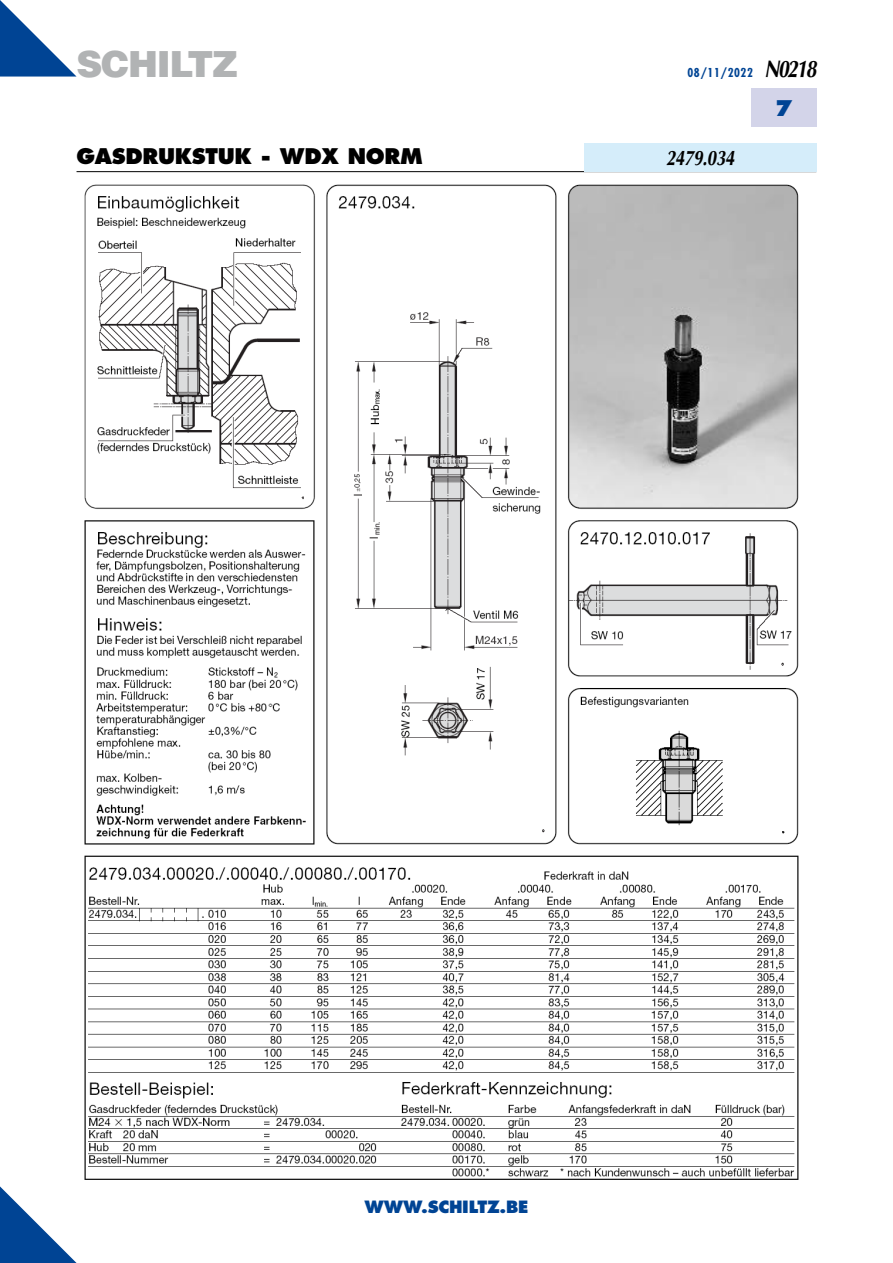
<style>
.page{position:relative;width:893px;height:1263px;background:#fff}
.page>*{position:absolute;margin:0;border:0;box-sizing:border-box;transform-origin:0 0}
.t1{font:900 36px "Helvetica";letter-spacing:-.035em;color:#b1b3b4}
.t2{font:800 21px "Futura";letter-spacing:-.015em;color:#000}
.t3{font:italic 700 21px "Optima";letter-spacing:-.015em;color:#000;scale:.8 1}
.t4{font:800 21px "Futura";color:#004494}
.t5{font:800 16.5px "Futura";letter-spacing:-.015em;color:#004494}
.t6{font:700 condensed 12px "Futura";letter-spacing:.05em;color:#004494}
.s1{font-family:"Optima";font-style:italic;font-stretch:normal;font-size:24px;color:#000}
</style>
<div class="page">
<img style="left:84px;top:184px;width:715px;height:996px">
<svg style="left:0;top:1186px;width:77px;height:77px"></svg>
<hr style="left:77px;top:171px;width:739px;height:1px;background:#000">
<div style="left:751px;top:89px;width:65px;height:38px;background:#d3d4e9"></div>
<svg style="left:0;top:0;width:77px;height:77px"></svg>
<div style="left:584px;top:143px;width:232px;height:28px;background:#d5edfa"></div>
<h1 class="t1" style="left:77px;top:40px;width:163px">SCHILTZ</h1>
<p class="t2" style="left:77px;top:143px;width:348px">GASDRUKSTUK - WDX NORM</p>
<p class="t6" style="left:687px;top:65px;width:130px">08/11/2022 <span class="s1">N0218</span></p>
<p class="t3" style="left:666px;top:145px;width:87px">2479.034</p>
<p class="t4" style="left:775px;top:95px;width:19px">7</p>
<p class="t5" style="left:365px;top:1197px;width:165px">WWW.SCHILTZ.BE</p>
</div>
